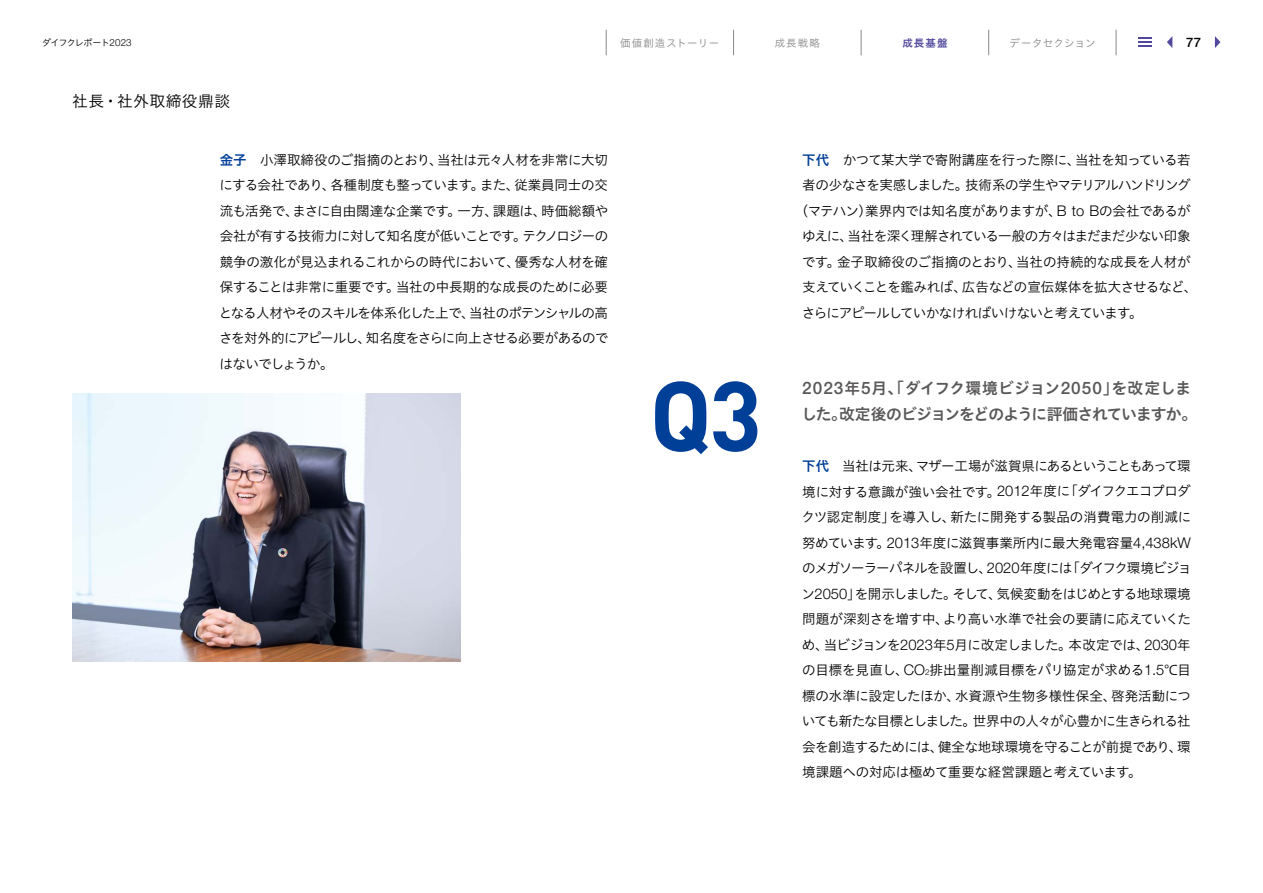
<style>
.page{position:relative;width:1263px;height:893px;background:#fff}
.page>*{position:absolute;margin:0;border:0;box-sizing:border-box;transform-origin:0 0}
.t1{font:700 97.5px "DIN Pro";color:#003f98}
.t2{font:15.75px/25.5px "Hiragino UD Sans Std N W6";letter-spacing:-.045em;color:#595757}
.t3{font:15.75px "Hiragino UD Sans Std N W3";letter-spacing:.03em;color:#000}
.t4{font:13.5px/25.5px "Hiragino UD Sans Std N W3";letter-spacing:-.045em;color:#000;text-align:justify}
.t5{font:13.5px "Hiragino UD Sans Std N W3";letter-spacing:-.085em;color:#000}
.t6{font:13.5px "Hiragino UD Sans Std N W3";letter-spacing:-.07em;color:#000}
.t7{font:13.5px "Hiragino UD Sans Std N W3";letter-spacing:-.025em;color:#000}
.t8{font:13.5px "Hiragino UD Sans Std N W3";letter-spacing:-.005em;color:#000}
.t9{font:500 13.05px "Helvetica Neue LT Std";color:#000}
.t10{font:10.5px "Hiragino UD Sans Std N W3";letter-spacing:.045em;color:#898989}
.t11{font:10.5px "Hiragino UD Sans Std N W3";letter-spacing:.015em;color:#898989}
.t12{font:10.5px "Hiragino UD Sans Std N W6";color:#51489d}
.t13{font:9px "Hiragino UD Sans Std N W3";letter-spacing:-.08em;color:#000}
.s1{font-family:"Helvetica Neue LT Std";font-weight:300;font-size:9.75px}
.s2{font-family:"Hiragino UD Sans Std N W6";color:#003f98}
.s3{font-family:"Helvetica Neue LT Std";font-weight:300;font-size:14.7px}
.s4{font-family:"Helvetica Neue LT Std";font-weight:500;font-size:17.1px}
.s5{font-family:"Helvetica Neue LT Std";font-weight:300;font-size:8.1px}
</style>
<div class="page">
<img style="left:72px;top:393px;width:389px;height:268px">
<svg style="left:733px;top:30px;width:1px;height:25px"></svg>
<svg style="left:861px;top:30px;width:1px;height:25px"></svg>
<svg style="left:988px;top:30px;width:1px;height:25px"></svg>
<svg style="left:1116px;top:30px;width:1px;height:25px"></svg>
<svg style="left:606px;top:30px;width:1px;height:25px"></svg>
<svg style="left:1138px;top:37px;width:14px;height:10px"></svg>
<svg style="left:1215px;top:36px;width:5px;height:12px"></svg>
<svg style="left:1167px;top:36px;width:5px;height:12px"></svg>
<p class="t13" style="left:42px;top:36px;width:91px">ダイフクレポート<span class="s1">2023</span></p>
<p class="t10" style="left:620px;top:35px;width:100px">価値創造ストーリー</p>
<p class="t10" style="left:775px;top:35px;width:47px">成長戦略</p>
<p class="t12" style="left:902px;top:35px;width:47px">成長基盤</p>
<p class="t11" style="left:1009px;top:35px;width:87px">データセクション</p>
<p class="t9" style="left:1186px;top:34px;width:16px">77</p>
<p class="t3" style="left:72px;top:90px;width:159px">社長・社外取締役鼎談</p>
<p class="t4" style="left:219px;top:146px;width:391px"><span class="s2">金子</span>　小澤取締役のご指摘のとおり、当社は元々人材を非常に大切にする会社であり、各種制度も整っています。また、従業員同士の交流も活発で、まさに自由闊達な企業です。一方、課題は、時価総額や会社が有する技術力に対して知名度が低いことです。テクノロジーの競争の激化が見込まれるこれからの時代において、優秀な人材を確保することは非常に重要です。当社の中長期的な成長のために必要となる人材やそのスキルを体系化した上で、当社のポテンシャルの高さを対外的にアピールし、知名度をさらに向上させる必要があるのではないでしょうか。</p>
<p class="t7" style="left:802px;top:150px;width:390px"><span class="s2">下代</span>　かつて某大学で寄附講座を行った際に、当社を知っている若</p>
<p class="t5" style="left:802px;top:175px;width:390px">者の少なさを実感しました。技術系の学生やマテリアルハンドリング</p>
<p class="t4" style="left:795px;top:197px;width:397px">（マテハン）業界内では知名度がありますが、<span class="s3">B to B</span>の会社であるが</p>
<p class="t6" style="left:802px;top:226px;width:390px">ゆえに、当社を深く理解されている一般の方々はまだまだ少ない印象</p>
<p class="t8" style="left:802px;top:252px;width:390px">です。金子取締役のご指摘のとおり、当社の持続的な成長を人材が</p>
<p class="t4" style="left:802px;top:274px;width:397px">支えていくことを鑑みれば、広告などの宣伝媒体を拡大させるなど、</p>
<p class="t4" style="left:802px;top:299px;width:342px">さらにアピールしていかなければいけないと考えています。</p>
<h1 class="t1" style="left:649px;top:335px;width:114px">Q3</h1>
<p class="t2" style="left:801px;top:375px;width:397px"><span class="s4">2023</span>年<span class="s4">5</span>月、「ダイフク環境ビジョン<span class="s4">2050</span>」を改定しました。改定後のビジョンをどのように評価されていますか。</p>
<p class="t4" style="left:801px;top:452px;width:391px"><span class="s2">下代</span>　当社は元来、マザー工場が滋賀県にあるということもあって環境に対する意識が強い会社です。<span class="s3">2012</span>年度に「ダイフクエコプロダクツ認定制度」を導入し、新たに開発する製品の消費電力の削減に努めています。<span class="s3">2013</span>年度に滋賀事業所内に最大発電容量<span class="s3">4,438kW</span>のメガソーラーパネルを設置し、<span class="s3">2020</span>年度には「ダイフク環境ビジョン<span class="s3">2050</span>」を開示しました。そして、気候変動をはじめとする地球環境問題が深刻さを増す中、より高い水準で社会の要請に応えていくため、当ビジョンを<span class="s3">2023</span>年<span class="s3">5</span>月に改定しました。本改定では、<span class="s3">2030</span>年の目標を見直し、<span class="s3">CO</span><span class="s5">2</span>排出量削減目標をパリ協定が求める<span class="s3">1.5</span>℃目標の水準に設定したほか、水資源や生物多様性保全、啓発活動についても新たな目標としました。世界中の人々が心豊かに生きられる社会を創造するためには、健全な地球環境を守ることが前提であり、環境課題への対応は極めて重要な経営課題と考えています。</p>
</div>
